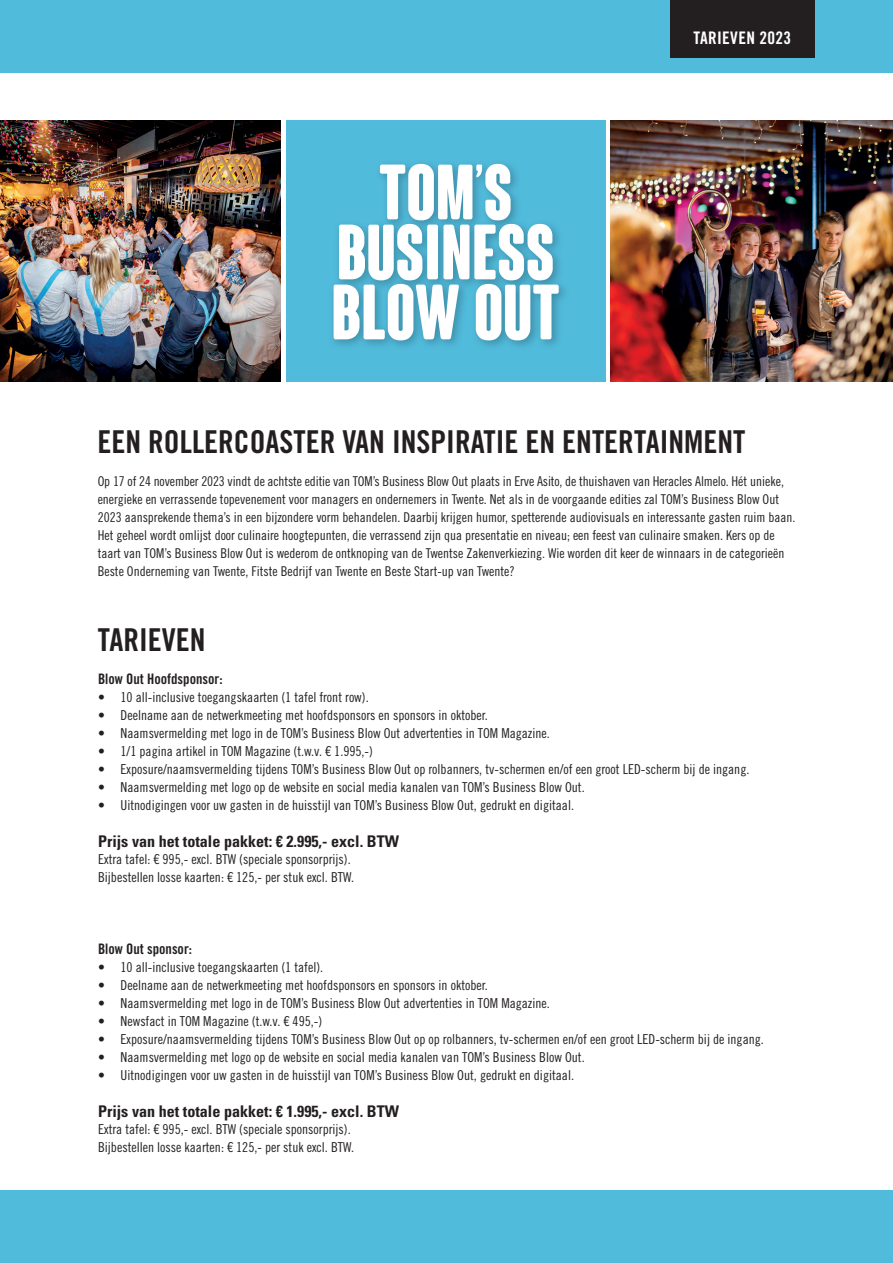
<style>
.page{position:relative;width:893px;height:1263px;background:#fff}
.page>*{position:absolute;margin:0;border:0;box-sizing:border-box;transform-origin:0 0}
.t1{font:700 condensed 76.05px/60px "Coluna Rounded";letter-spacing:.01em;color:#fff;text-align:center}
.t2{font:31.5px "Trade Gothic LT Std Bd Cn 20";color:#231f20}
.t3{font:17.25px "Trade Gothic LT Std Bd Cn 20";letter-spacing:.02em;color:#fff}
.t4{font:700 condensed 16.05px "Univers LT Std";color:#231f20}
.t5{font:14.4px "Trade Gothic LT Std Bd Cn 20";color:#231f20}
.t6{font:13.65px/18px "Trade Gothic LT Std Cn 18";color:#231f20}
.t7{font:13.5px/18px "Trade Gothic LT Std Cn 18";color:#231f20}
</style>
<div class="page">
<div style="left:0;top:0;width:893px;height:72px;background:#51bbdc"></div>
<div style="left:670px;top:0;width:144px;height:58px;background:#231f20"></div>
<svg style="left:286px;top:120px;width:319px;height:261px;background:#4bafce"></svg>
<img style="left:0;top:120px;width:280px;height:261px">
<img style="left:611px;top:120px;width:282px;height:261px">
<div style="left:0;top:1191px;width:893px;height:72px;background:#51bbdc"></div>
<h1 class="t1" style="left:332px;top:169px;width:230px">TOM’S<br>BUSINESS<br>BLOW OUT</h1>
<p class="t3" style="left:693px;top:27px;width:99px">TARIEVEN 2023</p>
<h2 class="t2" style="left:98px;top:423px;width:649px">EEN ROLLERCOASTER VAN INSPIRATIE EN ENTERTAINMENT</h2>
<p class="t7" style="left:98px;top:472px;width:699px">Op 17 of 24 november 2023 vindt de achtste editie van TOM’s Business Blow Out plaats in Erve Asito, de thuishaven van Heracles Almelo. Hét unieke, energieke en verrassende topevenement voor managers en ondernemers in Twente. Net als in de voorgaande edities zal TOM’s Business Blow Out 2023 aansprekende thema’s in een bijzondere vorm behandelen. Daarbij krijgen humor, spetterende audiovisuals en interessante gasten ruim baan.<br>Het geheel wordt omlijst door culinaire hoogtepunten, die verrassend zijn qua presentatie en niveau; een feest van culinaire smaken. Kers op de taart van TOM’s Business Blow Out is wederom de ontknoping van de Twentse Zakenverkiezing. Wie worden dit keer de winnaars in de categorieën Beste Onderneming van Twente, Fitste Bedrijf van Twente en Beste Start-up van Twente?</p>
<h2 class="t2" style="left:98px;top:621px;width:109px">TARIEVEN</h2>
<p class="t5" style="left:98px;top:670px;width:126px">Blow Out Hoofdsponsor:</p>
<p class="t6" style="left:98px;top:688px;width:272px">• 10 all-inclusive toegangskaarten (1 tafel front row).</p>
<p class="t6" style="left:98px;top:706px;width:391px">• Deelname aan de netwerkmeeting met hoofdsponsors en sponsors in oktober.</p>
<p class="t6" style="left:98px;top:724px;width:453px">• Naamsvermelding met logo in de TOM’s Business Blow Out advertenties in TOM Magazine.</p>
<p class="t6" style="left:98px;top:742px;width:276px">• 1/1 pagina artikel in TOM Magazine (t.w.v. € 1.995,-)</p>
<p class="t6" style="left:98px;top:760px;width:653px">• Exposure/naamsvermelding tijdens TOM’s Business Blow Out op rolbanners, tv-schermen en/of een groot LED-scherm bij de ingang.</p>
<p class="t6" style="left:98px;top:778px;width:488px">• Naamsvermelding met logo op de website en social media kanalen van TOM’s Business Blow Out.</p>
<p class="t6" style="left:98px;top:796px;width:477px">• Uitnodigingen voor uw gasten in de huisstijl van TOM’s Business Blow Out, gedrukt en digitaal.</p>
<p class="t4" style="left:98px;top:832px;width:302px">Prijs van het totale pakket: € 2.995,- excl. BTW</p>
<p class="t6" style="left:98px;top:850px;width:257px">Extra tafel: € 995,- excl. BTW (speciale sponsorprijs).<br>Bijbestellen losse kaarten: € 125,- per stuk excl. BTW.</p>
<p class="t5" style="left:98px;top:940px;width:95px">Blow Out sponsor:</p>
<p class="t6" style="left:98px;top:958px;width:227px">• 10 all-inclusive toegangskaarten (1 tafel).</p>
<p class="t6" style="left:98px;top:976px;width:391px">• Deelname aan de netwerkmeeting met hoofdsponsors en sponsors in oktober.</p>
<p class="t6" style="left:98px;top:994px;width:453px">• Naamsvermelding met logo in de TOM’s Business Blow Out advertenties in TOM Magazine.</p>
<p class="t6" style="left:98px;top:1012px;width:226px">• Newsfact in TOM Magazine (t.w.v. € 495,-)</p>
<p class="t6" style="left:98px;top:1030px;width:667px">• Exposure/naamsvermelding tijdens TOM’s Business Blow Out op op rolbanners, tv-schermen en/of een groot LED-scherm bij de ingang.</p>
<p class="t6" style="left:98px;top:1048px;width:488px">• Naamsvermelding met logo op de website en social media kanalen van TOM’s Business Blow Out.</p>
<p class="t6" style="left:98px;top:1066px;width:477px">• Uitnodigingen voor uw gasten in de huisstijl van TOM’s Business Blow Out, gedrukt en digitaal.</p>
<p class="t4" style="left:98px;top:1102px;width:302px">Prijs van het totale pakket: € 1.995,- excl. BTW</p>
<p class="t6" style="left:98px;top:1120px;width:257px">Extra tafel: € 995,- excl. BTW (speciale sponsorprijs).<br>Bijbestellen losse kaarten: € 125,- per stuk excl. BTW.</p>
</div>
